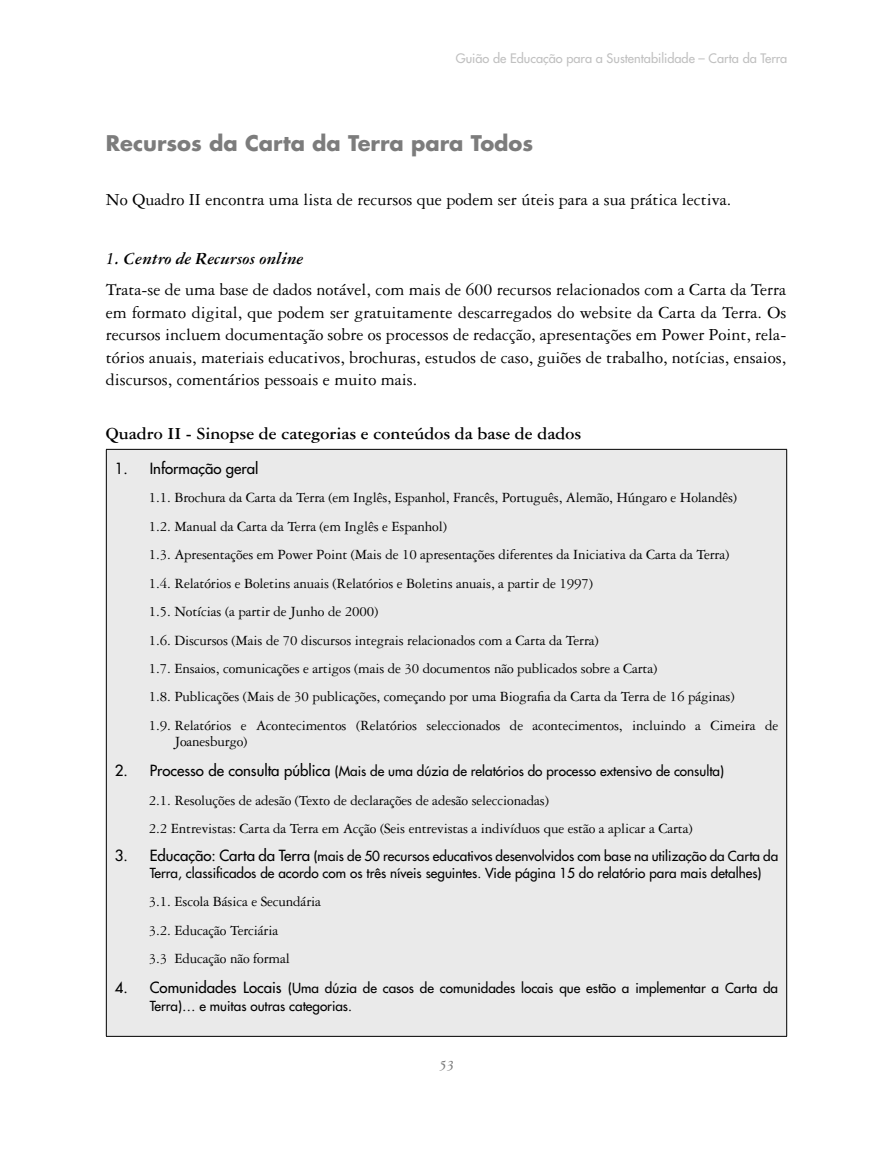
<style>
.page{position:relative;width:893px;height:1157px;background:#fff}
.page>*{position:absolute;margin:0;border:0;box-sizing:border-box;transform-origin:0 0}
.t1{font:700 21px "Futura";color:#7c7c7c}
.t2{font:18px/22.5px "Garamond Three";color:#000;text-align:justify}
.t3{font:700 18px "Garamond Three";color:#000}
.t4{font:italic 700 18px "Garamond Three";letter-spacing:-.01em;color:#000}
.t5{font:15px/28.3px "Garamond Three";letter-spacing:-.01em;color:#000}
.t6{font:15px "Futura";color:#000}
.t7{font:italic 700 15px "Garamond Three";color:#7c7c7c}
.t8{font:13.5px/16.5px "Futura";color:#000}
.t9{font:12.75px "Futura";color:#c0c0c0}
.s1{font-size:15px}
</style>
<div class="page">
<div style="left:106px;top:449px;width:681px;height:587px;background:#eaeaea"></div>
<hr style="left:106px;top:449px;width:681px;height:1px;background:#000">
<hr style="left:106px;top:450px;width:1px;height:586px;background:#000">
<hr style="left:786px;top:450px;width:1px;height:586px;background:#000">
<hr style="left:106px;top:1036px;width:681px;height:1px;background:#000">
<p class="t9" style="left:456px;top:50px;width:333px">Guião de Educação para a Sustentabilidade – Carta da Terra</p>
<h1 class="t1" style="left:106px;top:128px;width:429px">Recursos da Carta da Terra para Todos</h1>
<p class="t2" style="left:106px;top:188px;width:627px">No Quadro II encontra uma lista de recursos que podem ser úteis para a sua prática lectiva.</p>
<p class="t4" style="left:106px;top:249px;width:199px">1. Centro de Recursos online</p>
<p class="t2" style="left:106px;top:278px;width:682px">Trata-se de uma base de dados notável, com mais de 600 recursos relacionados com a Carta da Terra em formato digital, que podem ser gratuitamente descarregados do website da Carta da Terra. Os recursos incluem documentação sobre os processos de redacção, apresentações em Power Point, rela&shy;tórios anuais, materiais educativos, brochuras, estudos de caso, guiões de trabalho, notícias, ensaios, discursos, comentários pessoais e muito mais.</p>
<p class="t3" style="left:106px;top:423px;width:477px">Quadro II - Sinopse de categorias e conteúdos da base de dados</p>
<p class="t6" style="left:115px;top:459px;width:145px">1. Informação geral</p>
<p class="t5" style="left:149px;top:483px;width:631px">1.1. Brochura da Carta da Terra (em Inglês, Espanhol, Francês, Português, Alemão, Húngaro e Holandês)<br>1.2. Manual da Carta da Terra (em Inglês e Espanhol)<br>1.3. Apresentações em Power Point (Mais de 10 apresentações diferentes da Iniciativa da Carta da Terra)<br>1.4. Relatórios e Boletins anuais (Relatórios e Boletins anuais, a partir de 1997)<br>1.5. Notícias (a partir de Junho de 2000)<br>1.6. Discursos (Mais de 70 discursos integrais relacionados com a Carta da Terra)<br>1.7. Ensaios, comunicações e artigos (mais de 30 documentos não publicados sobre a Carta)<br>1.8. Publicações (Mais de 30 publicações, começando por uma Biografia da Carta da Terra de 16 páginas)<br>1.9. Relatórios e Acontecimentos (Relatórios seleccionados de acontecimentos, incluindo a Cimeira de</p>
<p class="t5" style="left:174px;top:727px;width:75px">Joanesburgo)</p>
<p class="t8" style="left:115px;top:763px;width:611px"><span class="s1">2. Processo de consulta pública</span> (Mais de uma dúzia de relatórios do processo extensivo de consulta)</p>
<p class="t5" style="left:149px;top:785px;width:545px">2.1. Resoluções de adesão (Texto de declarações de adesão seleccionadas)<br>2.2 Entrevistas: Carta da Terra em Acção (Seis entrevistas a indivíduos que estão a aplicar a Carta)</p>
<p class="t8" style="left:150px;top:848px;width:630px;text-indent:-35px"><span class="s1">3. Educação: Carta da Terra</span> (mais de 50 recursos educativos desenvolvidos com base na utilização da Carta da<br>Terra, classificados de acordo com os três níveis seguintes. Vide página 15 do relatório para mais detalhes)</p>
<p class="t5" style="left:149px;top:887px;width:174px">3.1. Escola Básica e Secundária<br>3.2. Educação Terciária<br>3.3 Educação não formal</p>
<p class="t8" style="left:150px;top:979px;width:630px;line-height:18px;text-indent:-35px"><span class="s1">4. Comunidades Locais</span> (Uma dúzia de casos de comunidades locais que estão a implementar a Carta da<br>Terra)… e muitas outras categorias.</p>
<p class="t7" style="left:439px;top:1057px;width:16px">53</p>
</div>
